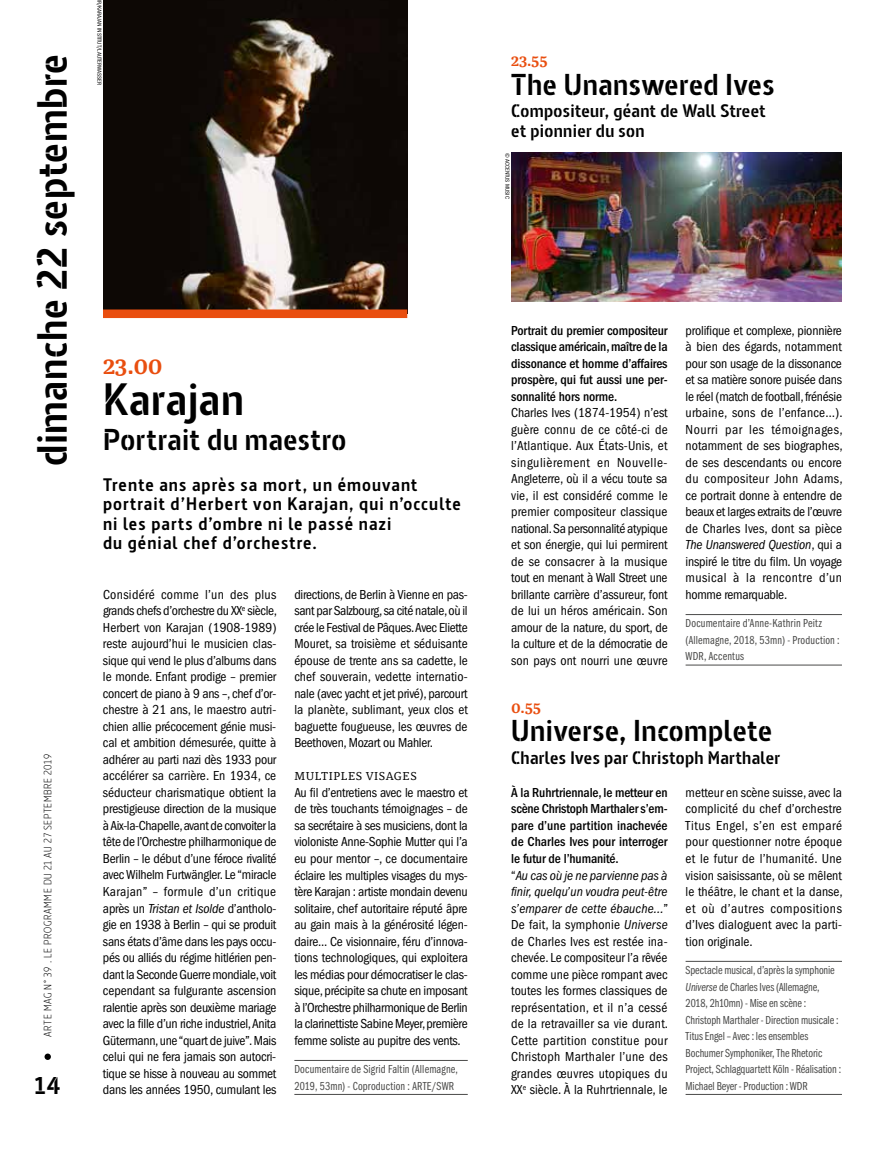
<style>
.page{position:relative;width:893px;height:1149px;background:#fff}
.page>*{position:absolute;margin:0;border:0;box-sizing:border-box;transform-origin:0 0}
.t1{font:700 45px "Barna Stencil";letter-spacing:.01em;color:#000}
.t2{font:700 42px "Barna Stencil";letter-spacing:.015em;color:#000}
.t3{font:700 30px "Barna Stencil";letter-spacing:.02em;color:#000}
.t4{font:700 24.15px "Barna Stencil";color:#000}
.t5{font:600 24px "Franziska OT";color:#e94e0f}
.t6{font:700 18px/19.5px "Barna";letter-spacing:.06em;color:#000}
.t7{font:700 18px/19.5px "Barna Stencil";letter-spacing:.02em;color:#000}
.t8{font:600 15.75px "Franziska OT";color:#e94e0f}
.t9{font:condensed 13.5px/16.5px "ITC Franklin Gothic Std";color:#000;text-align:justify}
.t10{font:500 condensed 13.5px/16.5px "ITC Franklin Gothic Std";letter-spacing:-.005em;color:#000;text-align:justify}
.t11{font:12px/16.5px "ITC Franklin Gothic Std Bk Cp";color:#4a4a49}
.t12{font:12px "Franziska OT";letter-spacing:.045em;color:#000}
.t13{font:300 10.5px "Barna";letter-spacing:.065em;color:#000}
.t14{font:condensed 6px "ITC Franklin Gothic Std";color:#000}
.s1{font-style:italic}
.s2{font-weight:500}
.s3{font-family:"ITC Franklin Gothic Std Bk Cp It"}
</style>
<div class="page">
<svg style="left:45px;top:1053px;width:6px;height:6px"></svg>
<hr style="left:686px;top:614px;width:156px;height:1px;background:#4a4a49">
<hr style="left:686px;top:664px;width:156px;height:1px;background:#4a4a49">
<hr style="left:294px;top:1059px;width:174px;height:1px;background:#4a4a49">
<hr style="left:294px;top:1093px;width:174px;height:1px;background:#4a4a49">
<hr style="left:686px;top:960px;width:156px;height:1px;background:#4a4a49">
<hr style="left:686px;top:1093px;width:156px;height:1px;background:#4a4a49">
<img style="left:103px;top:0;width:304px;height:309px">
<div style="left:103px;top:309px;width:304px;height:9px;background:#e94e0f"></div>
<img style="left:511px;top:153px;width:331px;height:148px">
<h2 class="t2" style="left:27px;top:466px;width:414px;rotate:-90deg">dimanche 22 septembre</h2>
<p class="t13" style="left:42px;top:1036px;width:284px;rotate:-90deg">ARTE MAG N° 39 . LE PROGRAMME DU 21 AU 27 SEPTEMBRE 2019</p>
<h3 class="t4" style="left:35px;top:1070px;width:27px">14</h3>
<p class="t14" style="left:103px;top:1px;width:85px;rotate:90deg">R/KARAJAN INSTITUT/LAUTERWASSER</p>
<h3 class="t5" style="left:103px;top:351px;width:61px">23.00</h3>
<h1 class="t1" style="left:103px;top:372px;width:142px">Karajan</h1>
<h3 class="t3" style="left:103px;top:421px;width:245px">Portrait du maestro</h3>
<h3 class="t6" style="left:103px;top:474px;width:359px">Trente ans après sa mort, un émouvant portrait d’Herbert von Karajan, qui n’occulte ni les parts d’ombre ni le passé nazi<br>du génial chef d’orchestre.</h3>
<p class="t9" style="left:103px;top:586px;width:176px">Considéré comme l’un des plus grands chefs d’orchestre du XX<sup>e</sup> siècle, Herbert von Karajan (1908-1989) reste aujourd’hui le musicien clas&shy;sique qui vend le plus d’albums dans le monde. Enfant prodige – premier concert de piano à 9 ans –, chef d’or&shy;chestre à 21 ans, le maestro autri&shy;chien allie précocement génie musi&shy;cal et ambition démesurée, quitte à adhérer au parti nazi dès 1933 pour accélérer sa carrière. En 1934, ce séducteur charismatique obtient la prestigieuse direction de la musique à Aix-la-Chapelle, avant de convoiter la tête de l’Orchestre philharmonique de Berlin – le début d’une féroce rivalité avec Wilhelm Furtwängler. Le “miracle Karajan” – formule d’un critique après un <span class="s1">Tristan et Isolde</span> d’antholo&shy;gie en 1938 à Berlin – qui se produit sans états d’âme dans les pays occu&shy;pés ou alliés du régime hitlérien pen&shy;dant la Seconde Guerre mondiale, voit cependant sa fulgurante ascension ralentie après son deuxième mariage avec la fille d’un riche industriel, Anita Gütermann, une “quart de juive”. Mais celui qui ne fera jamais son autocri&shy;tique se hisse à nouveau au sommet dans les années 1950, cumulant les</p>
<p class="t9" style="left:294px;top:586px;width:175px">directions, de Berlin à Vienne en pas&shy;sant par Salzbourg, sa cité natale, où il crée le Festival de Pâques. Avec Eliette Mouret, sa troisième et séduisante épouse de trente ans sa cadette, le chef souverain, vedette internatio&shy;nale (avec yacht et jet privé), parcourt la planète, sublimant, yeux clos et baguette fougueuse, les œuvres de Beethoven, Mozart ou Mahler.</p>
<p class="t12" style="left:294px;top:769px;width:124px">MULTIPLES VISAGES</p>
<p class="t9" style="left:294px;top:784px;width:175px">Au fil d’entretiens avec le maestro et de très touchants témoignages – de sa secrétaire à ses musiciens, dont la violoniste Anne-Sophie Mutter qui l’a eu pour mentor –, ce documentaire éclaire les multiples visages du mys&shy;tère Karajan : artiste mondain devenu solitaire, chef autoritaire réputé âpre au gain mais à la générosité légen&shy;daire... Ce visionnaire, féru d’innova&shy;tions technologiques, qui exploitera les médias pour démocratiser le clas&shy;sique, précipite sa chute en imposant à l’Orchestre philharmonique de Berlin la clarinettiste Sabine Meyer, première femme soliste au pupitre des vents.</p>
<p class="t11" style="left:294px;top:1060px;width:165px">Documentaire de Sigrid Faltin (Allemagne,<br>2019, 53mn) - Coproduction : ARTE/SWR</p>
<p class="t8" style="left:511px;top:52px;width:38px">23.55</p>
<h3 class="t3" style="left:511px;top:66px;width:265px">The Unanswered Ives</h3>
<h3 class="t7" style="left:511px;top:101px;width:256px">Compositeur, géant de Wall Street et pionnier du son</h3>
<p class="t14" style="left:511px;top:153px;width:47px;rotate:90deg">© ACCENTUS MUSIC</p>
<p class="t10" style="left:511px;top:322px;width:158px">Portrait du premier compositeur classique américain, maître de la dissonance et homme d’affaires prospère, qui fut aussi une per&shy;sonnalité hors norme.</p>
<p class="t9" style="left:511px;top:404px;width:158px">Charles Ives (1874-1954) n’est guère connu de ce côté-ci de l’Atlantique. Aux États-Unis, et singulièrement en Nouvelle-Angleterre, où il a vécu toute sa vie, il est considéré comme le premier compositeur classique national. Sa personnalité atypique et son énergie, qui lui permirent de se consacrer à la musique tout en menant à Wall Street une brillante carrière d’assureur, font de lui un héros américain. Son amour de la nature, du sport, de la culture et de la démocratie de son pays ont nourri une œuvre</p>
<p class="t9" style="left:686px;top:322px;width:159px">prolifique et complexe, pionnière à bien des égards, notamment pour son usage de la dissonance et sa matière sonore puisée dans le réel (match de football, frénésie urbaine, sons de l’enfance…).<br>Nourri par les témoignages, notamment de ses biographes, de ses descendants ou encore du compositeur John Adams, ce portrait donne à entendre de beaux et larges extraits de l’œuvre de Charles Ives, dont sa pièce <span class="s1">The Unanswered Question</span>, qui a inspiré le titre du film. Un voyage musical à la rencontre d’un homme remarquable.</p>
<p class="t11" style="left:686px;top:615px;width:156px">Documentaire d’Anne-Kathrin Peitz (Allemagne, 2018, 53mn) - Production :<br>WDR, Accentus</p>
<p class="t8" style="left:511px;top:698px;width:31px">0.55</p>
<h3 class="t3" style="left:511px;top:712px;width:262px">Universe, Incomplete</h3>
<h3 class="t7" style="left:511px;top:747px;width:271px">Charles Ives par Christoph Marthaler</h3>
<p class="t9" style="left:511px;top:784px;width:158px;text-align:left"><span class="s2">À la Ruhrtriennale, le metteur en scène Christoph Marthaler s’em&shy;pare d’une partition inachevée de Charles Ives pour interroger le futur de l’humanité.<br></span>“<span class="s1">Au cas où je ne parvienne pas à finir, quelqu’un voudra peut-être s’emparer de cette ébauche...</span>”<br>De fait, la symphonie <span class="s1">Universe </span>de Charles Ives est restée ina&shy;chevée. Le compositeur l’a rêvée comme une pièce rompant avec toutes les formes classiques de représentation, et il n’a cessé de la retravailler sa vie durant.<br>Cette partition constitue pour<br>Christoph Marthaler l’une des grandes œuvres utopiques du<br>XX<sup>e</sup> siècle. À la Ruhrtriennale, le</p>
<p class="t9" style="left:686px;top:784px;width:159px">metteur en scène suisse, avec la complicité du chef d’orchestre Titus Engel, s’en est emparé pour questionner notre époque et le futur de l’humanité. Une vision saisissante, où se mêlent le théâtre, le chant et la danse, et où d’autres compositions d’Ives dialoguent avec la parti&shy;tion originale.</p>
<p class="t11" style="left:686px;top:961px;width:157px">Spectacle musical, d’après la symphonie <span class="s3">Universe</span> de Charles Ives (Allemagne, 2018, 2h10mn) - Mise en scène :<br>Christoph Marthaler - Direction musicale :<br>Titus Engel – Avec : les ensembles Bochumer Symphoniker, The Rhetoric Project, Schlagquartett Köln - Réalisation :<br>Michael Beyer - Production : WDR</p>
</div>
